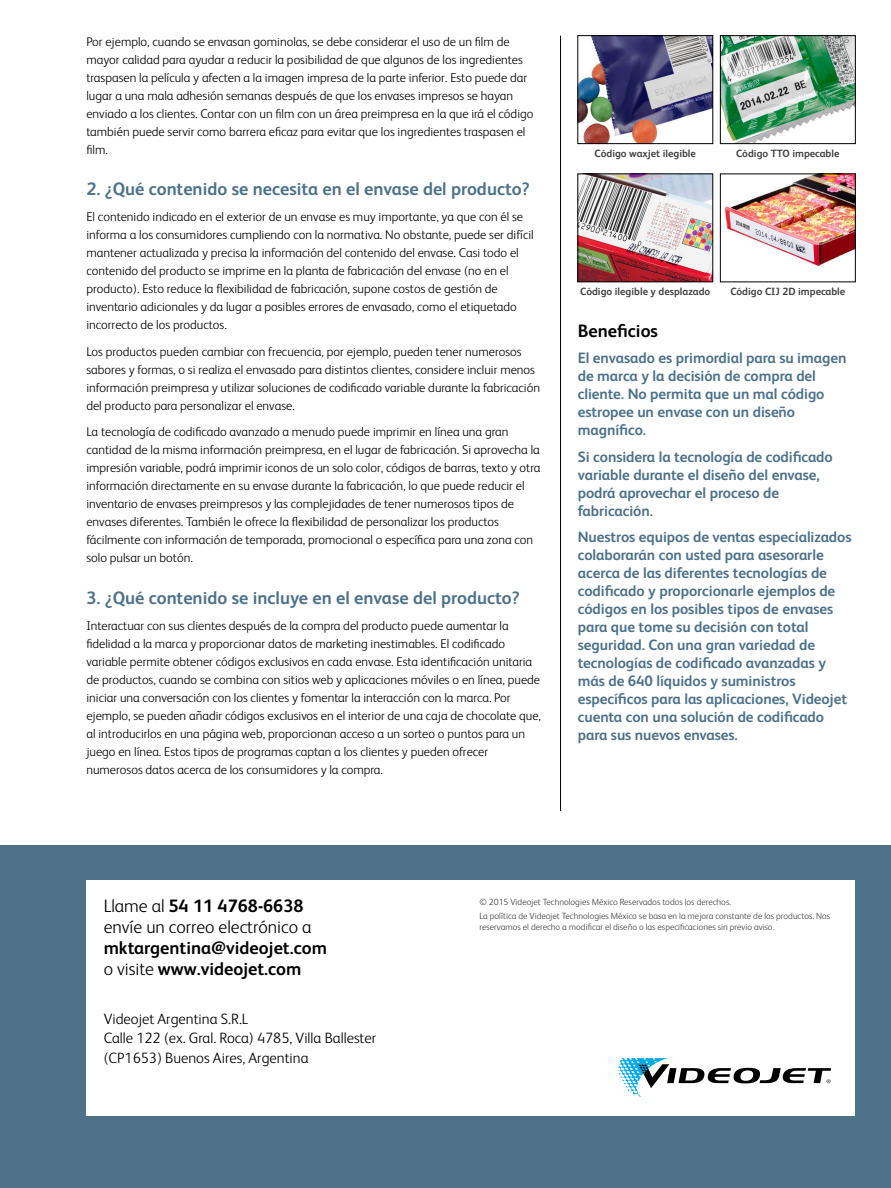
<style>
.page{position:relative;width:891px;height:1188px;background:#fff}
.page>*{position:absolute;margin:0;border:0;box-sizing:border-box;transform-origin:0 0}
.t1{font:700 18px "FS Albert";color:#4c7189}
.t2{font:700 18px/21px "FS Albert";color:#000}
.t3{font:300 18px/21px "FS Albert";color:#000}
.t4{font:700 15px/18px "FS Albert";letter-spacing:-.005em;color:#4c7189}
.t5{font:300 15px/19.5px "FS Albert";color:#000}
.t6{font:300 12.75px/18px "FS Albert";color:#000}
.t7{font:700 10.5px "FS Albert";color:#414042}
.t8{font:300 9px/14.7px "FS Albert";color:#414042}
.s1{font-weight:700}
.s2{font-weight:300}
</style>
<div class="page">
<div style="left:0;top:846px;width:891px;height:342px;background:#4c7189"></div>
<div style="left:86px;top:880px;width:769px;height:236px;background:#fff"></div>
<svg style="left:618px;top:1058px;width:213px;height:39px"></svg>
<hr style="left:560px;top:36px;width:1px;height:775px;background:#000">
<img style="left:580px;top:37px;width:131px;height:105px">
<div style="left:578px;top:35px;width:135px;height:109px;border:1px solid #000"></div>
<img style="left:722px;top:37px;width:132px;height:105px">
<div style="left:720px;top:35px;width:136px;height:109px;border:1px solid #000"></div>
<img style="left:580px;top:176px;width:131px;height:104px">
<img style="left:724px;top:176px;width:130px;height:91px">
<div style="left:720px;top:174px;width:136px;height:108px;border:1px solid #000"></div>
<p class="t6" style="left:86px;top:32px;width:449px">Por ejemplo, cuando se envasan gominolas, se debe considerar el uso de un film de mayor calidad para ayudar a reducir la posibilidad de que algunos de los ingredientes traspasen la película y afecten a la imagen impresa de la parte inferior. Esto puede dar lugar a una mala adhesión semanas después de que los envases impresos se hayan enviado a los clientes. Contar con un film con un área preimpresa en la que irá el código también puede servir como barrera eficaz para evitar que los ingredientes traspasen el film.</p>
<h1 class="t1" style="left:86px;top:178px;width:445px">2. ¿Qué contenido se necesita en el envase del producto?</h1>
<p class="t6" style="left:86px;top:208px;width:449px">El contenido indicado en el exterior de un envase es muy importante, ya que con él se informa a los consumidores cumpliendo con la normativa. No obstante, puede ser difícil mantener actualizada y precisa la información del contenido del envase. Casi todo el contenido del producto se imprime en la planta de fabricación del envase (no en el producto). Esto reduce la flexibilidad de fabricación, supone costos de gestión de inventario adicionales y da lugar a posibles errores de envasado, como el etiquetado incorrecto de los productos.</p>
<p class="t6" style="left:86px;top:342px;width:455px">Los productos pueden cambiar con frecuencia, por ejemplo, pueden tener numerosos sabores y formas, o si realiza el envasado para distintos clientes, considere incluir menos información preimpresa y utilizar soluciones de codificado variable durante la fabricación del producto para personalizar el envase.</p>
<p class="t6" style="left:86px;top:423px;width:456px">La tecnología de codificado avanzado a menudo puede imprimir en línea una gran cantidad de la misma información preimpresa, en el lugar de fabricación. Si aprovecha la impresión variable, podrá imprimir iconos de un solo color, códigos de barras, texto y otra información directamente en su envase durante la fabricación, lo que puede reducir el inventario de envases preimpresos y las complejidades de tener numerosos tipos de envases diferentes. También le ofrece la flexibilidad de personalizar los productos fácilmente con información de temporada, promocional o específica para una zona con solo pulsar un botón.</p>
<h1 class="t1" style="left:86px;top:587px;width:435px">3. ¿Qué contenido se incluye en el envase del producto?</h1>
<p class="t6" style="left:86px;top:617px;width:456px">Interactuar con sus clientes después de la compra del producto puede aumentar la fidelidad a la marca y proporcionar datos de marketing inestimables. El codificado variable permite obtener códigos exclusivos en cada envase. Esta identificación unitaria de productos, cuando se combina con sitios web y aplicaciones móviles o en línea, puede iniciar una conversación con los clientes y fomentar la interacción con la marca. Por ejemplo, se pueden añadir códigos exclusivos en el interior de una caja de chocolate que, al introducirlos en una página web, proporcionan acceso a un sorteo o puntos para un juego en línea. Estos tipos de programas captan a los clientes y pueden ofrecer numerosos datos acerca de los consumidores y la compra.</p>
<p class="t7" style="left:595px;top:147px;width:103px">Código waxjet ilegible</p>
<p class="t7" style="left:736px;top:147px;width:105px">Código TTO impecable</p>
<p class="t7" style="left:580px;top:285px;width:132px">Código ilegible y desplazado</p>
<p class="t7" style="left:730px;top:285px;width:116px">Código CIJ 2D impecable</p>
<h1 class="t2" style="left:578px;top:320px;width:82px">Beneficios</h1>
<p class="t4" style="left:578px;top:349px;width:270px">El envasado es primordial para su imagen de marca y la decisión de compra del cliente. No permita que un mal código estropee un envase con un diseño magnífico.</p>
<p class="t4" style="left:578px;top:448px;width:257px">Si considera la tecnología de codificado variable durante el diseño del envase, podrá aprovechar el proceso de fabricación.</p>
<p class="t4" style="left:578px;top:528px;width:275px">Nuestros equipos de ventas especializados colaborarán con usted para asesorarle acerca de las diferentes tecnologías de codificado y proporcionarle ejemplos de códigos en los posibles tipos de envases para que tome su decisión con total seguridad. Con una gran variedad de tecnologías de codificado avanzadas y más de 640 líquidos y suministros específicos para las aplicaciones, Videojet cuenta con una solución de codificado para sus nuevos envases.</p>
<h1 class="t3" style="left:104px;top:895px;width:209px">Llame al <span class="s1">54 11 4768-6638 </span>envíe un correo electrónico a</h1>
<h1 class="t2" style="left:104px;top:937px;width:225px">mktargentina@videojet.com <span class="s2">o visite</span> www.videojet.com</h1>
<p class="t5" style="left:104px;top:1009px;width:274px">Videojet Argentina S.R.L<br>Calle 122 (ex. Gral. Roca) 4785, Villa Ballester (CP1653) Buenos Aires, Argentina</p>
<p class="t8" style="left:480px;top:894px;width:352px">© 2015 Videojet Technologies México Reservados todos los derechos.<br>La política de Videojet Technologies México se basa en la mejora constante de los productos. Nos</p>
<p class="t8" style="left:480px;top:919px;width:296px">reservamos el derecho a modificar el diseño o las especificaciones sin previo aviso.</p>
</div>
